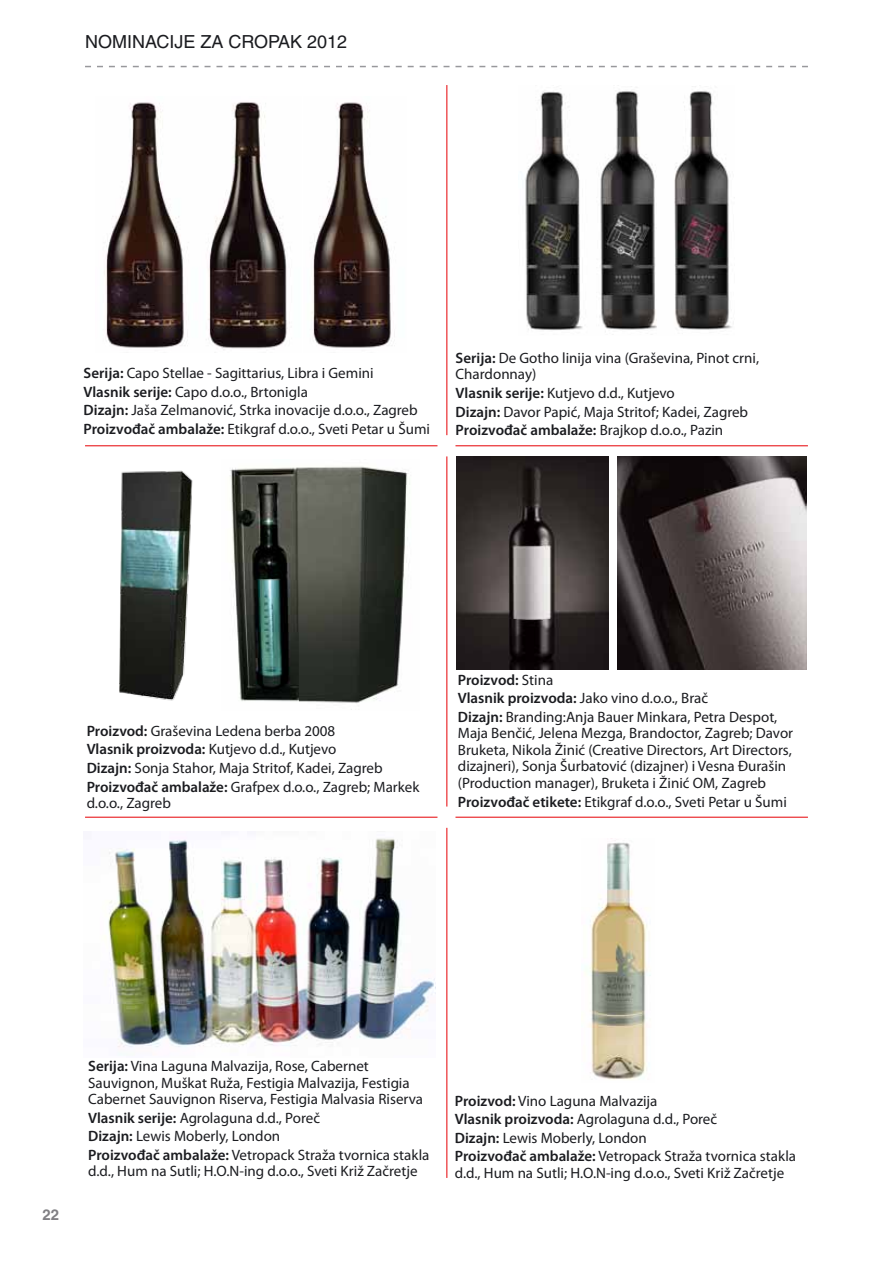
<style>
.page{position:relative;width:893px;height:1263px;background:#fff}
.page>*{position:absolute;margin:0;border:0;box-sizing:border-box;transform-origin:0 0}
.t1{font:18px "Helvetica CE";color:#1b1c20}
.t2{font:15px/18.6px "Myriad Pro";color:#1b1c20}
.t3{font:700 15px "Helvetica CE";color:#818084}
.s1{font-weight:600}
</style>
<div class="page">
<svg style="left:85px;top:66px;width:723px;height:1px"></svg>
<hr style="left:446px;top:85px;width:1px;height:350px;background:#e60005">
<hr style="left:446px;top:828px;width:1px;height:350px;background:#e60005">
<hr style="left:85px;top:817px;width:352px;height:1px;background:#e60005">
<hr style="left:455px;top:817px;width:353px;height:1px;background:#e60005">
<hr style="left:85px;top:445px;width:352px;height:1px;background:#e60005">
<hr style="left:455px;top:445px;width:353px;height:1px;background:#e60005">
<hr style="left:446px;top:456px;width:1px;height:350px;background:#e60005">
<img style="left:230px;top:466px;width:180px;height:244px">
<img style="left:119px;top:470px;width:74px;height:231px">
<img style="left:108px;top:838px;width:328px;height:217px">
<img style="left:525px;top:86px;width:207px;height:246px">
<img style="left:589px;top:838px;width:62px;height:242px">
<img style="left:456px;top:456px;width:152px;height:213px">
<img style="left:617px;top:456px;width:189px;height:213px">
<img style="left:104px;top:102px;width:291px;height:248px">
<p class="t1" style="left:85px;top:31px;width:264px">NOMINACIJE ZA CROPAK 2012</p>
<p class="t2" style="left:84px;top:363px;width:348px"><span class="s1">Serija:</span> Capo Stellae - Sagittarius, Libra i Gemini<br><span class="s1">Vlasnik serije:</span> Capo d.o.o., Brtonigla<br><span class="s1">Dizajn:</span> Jaša Zelmanović, Strka inovacije d.o.o., Zagreb <span class="s1">Proizvođač ambalaže:</span> Etikgraf d.o.o., Sveti Petar u Šumi</p>
<p class="t2" style="left:456px;top:349px;width:305px;line-height:16.5px"><span class="s1">Serija:</span> De Gotho linija vina (Graševina, Pinot crni,<br>Chardonnay)</p>
<p class="t2" style="left:456px;top:383px;width:294px"><span class="s1">Vlasnik serije:</span> Kutjevo d.d., Kutjevo<br><span class="s1">Dizajn:</span> Davor Papić, Maja Stritof; Kadei, Zagreb<br><span class="s1">Proizvođač ambalaže:</span> Brajkop d.o.o., Pazin</p>
<p class="t2" style="left:87px;top:721px;width:334px"><span class="s1">Proizvod:</span> Graševina Ledena berba 2008<br><span class="s1">Vlasnik proizvoda:</span> Kutjevo d.d., Kutjevo<br><span class="s1">Dizajn:</span> Sonja Stahor, Maja Stritof, Kadei, Zagreb <span class="s1">Proizvođač ambalaže:</span> Grafpex d.o.o., Zagreb; Markek</p>
<p class="t2" style="left:87px;top:793px;width:86px">d.o.o., Zagreb</p>
<p class="t2" style="left:458px;top:670px;width:321px"><span class="s1">Proizvod:</span> Stina<br><span class="s1">Vlasnik proizvoda:</span> Jako vino d.o.o., Brač<br><span class="s1">Dizajn:</span> Branding:Anja Bauer Minkara, Petra Despot,</p>
<p class="t2" style="left:458px;top:725px;width:337px;line-height:16.5px">Maja Benčić, Jelena Mezga, Brandoctor, Zagreb; Davor Bruketa, Nikola Žinić (Creative Directors, Art Directors, dizajneri), Sonja Šurbatović (dizajner) i Vesna Đurašin (Production manager), Bruketa i Žinić OM, Zagreb</p>
<p class="t2" style="left:458px;top:792px;width:330px"><span class="s1">Proizvođač etikete:</span> Etikgraf d.o.o., Sveti Petar u Šumi</p>
<p class="t3" style="left:43px;top:1206px;width:18px">22</p>
<p class="t2" style="left:88px;top:1057px;width:336px;line-height:16.5px"><span class="s1">Serija:</span> Vina Laguna Malvazija, Rose, Cabernet<br>Sauvignon, Muškat Ruža, Festigia Malvazija, Festigia<br>Cabernet Sauvignon Riserva, Festigia Malvasia Riserva</p>
<p class="t2" style="left:88px;top:1108px;width:343px"><span class="s1">Vlasnik serije:</span> Agrolaguna d.d., Poreč<br><span class="s1">Dizajn:</span> Lewis Moberly, London<br><span class="s1">Proizvođač ambalaže:</span> Vetropack Straža tvornica stakla</p>
<p class="t2" style="left:88px;top:1162px;width:331px">d.d., Hum na Sutli; H.O.N-ing d.o.o., Sveti Križ Začretje</p>
<p class="t2" style="left:455px;top:1091px;width:343px"><span class="s1">Proizvod:</span> Vino Laguna Malvazija<br><span class="s1">Vlasnik proizvoda:</span> Agrolaguna d.d., Poreč<br><span class="s1">Dizajn:</span> Lewis Moberly, London<br><span class="s1">Proizvođač ambalaže:</span> Vetropack Straža tvornica stakla</p>
<p class="t2" style="left:455px;top:1163px;width:331px">d.d., Hum na Sutli; H.O.N-ing d.o.o., Sveti Križ Začretje</p>
</div>
